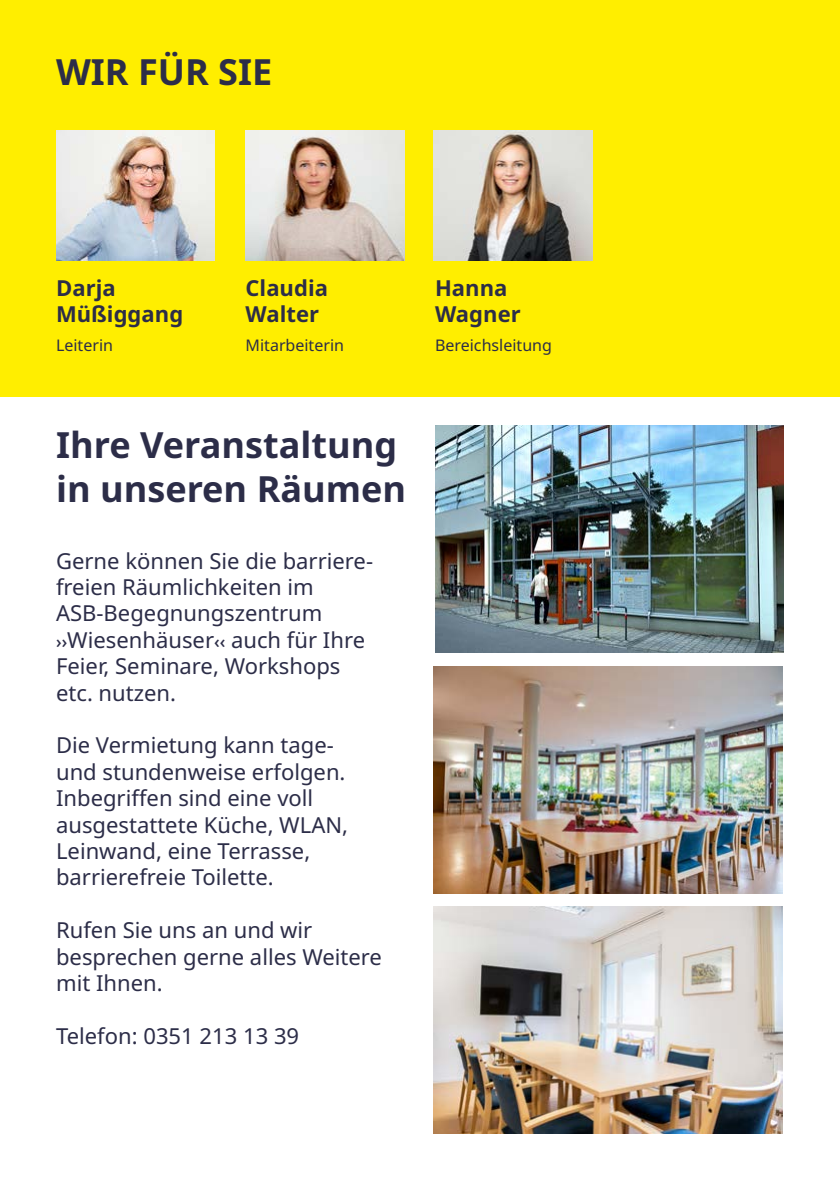
<style>
.page{position:relative;width:840px;height:1191px;background:#fff}
.page>*{position:absolute;margin:0;border:0;box-sizing:border-box;transform-origin:0 0}
.t1{font:700 36px/43.2px "Noto Sans";color:#2c2d48}
.t2{font:22px/26.4px "Noto Sans";color:#2c2d48}
.t3{font:700 22px/26.4px "Noto Sans";color:#2c2d48}
.t4{font:16px "Noto Sans";color:#2c2d48}
</style>
<div class="page">
<div style="left:0;top:0;width:839px;height:397px;background:#fe0"></div>
<img style="left:56px;top:130px;width:159px;height:131px">
<img style="left:245px;top:130px;width:159px;height:131px">
<img style="left:433px;top:130px;width:159px;height:131px">
<img style="left:435px;top:426px;width:348px;height:226px">
<img style="left:433px;top:667px;width:349px;height:226px">
<img style="left:433px;top:906px;width:349px;height:227px">
<h1 class="t1" style="left:56px;top:51px;width:218px">WIR FÜR SIE</h1>
<p class="t3" style="left:56px;top:275px;width:129px">Darja<br>Müßiggang</p>
<p class="t4" style="left:56px;top:336px;width:58px">Leiterin</p>
<p class="t4" style="left:245px;top:336px;width:100px">Mitarbeiterin</p>
<p class="t4" style="left:435px;top:336px;width:118px">Bereichsleitung</p>
<p class="t3" style="left:245px;top:275px;width:84px">Claudia<br>Walter</p>
<p class="t3" style="left:435px;top:275px;width:87px">Hanna<br>Wagner</p>
<h1 class="t1" style="left:56px;top:424px;width:351px">Ihre Veranstaltung in unseren Räumen</h1>
<p class="t2" style="left:56px;top:548px;width:318px">Gerne können Sie die barriere&shy;freien Räumlichkeiten im<br>ASB-Begegnungszentrum ››Wiesenhäuser‹‹ auch für Ihre<br>Feier, Seminare, Workshops etc. nutzen.</p>
<p class="t2" style="left:56px;top:732px;width:293px">Die Vermietung kann tage&shy;und stundenweise erfolgen.<br>Inbegriffen sind eine voll ausgestattete Küche, WLAN,<br>Leinwand, eine Terrasse, barrierefreie Toilette.</p>
<p class="t2" style="left:56px;top:917px;width:327px">Rufen Sie uns an und wir besprechen gerne alles Weitere mit Ihnen.</p>
<p class="t2" style="left:56px;top:1023px;width:244px">Telefon: 0351 213 13 39</p>
</div>
